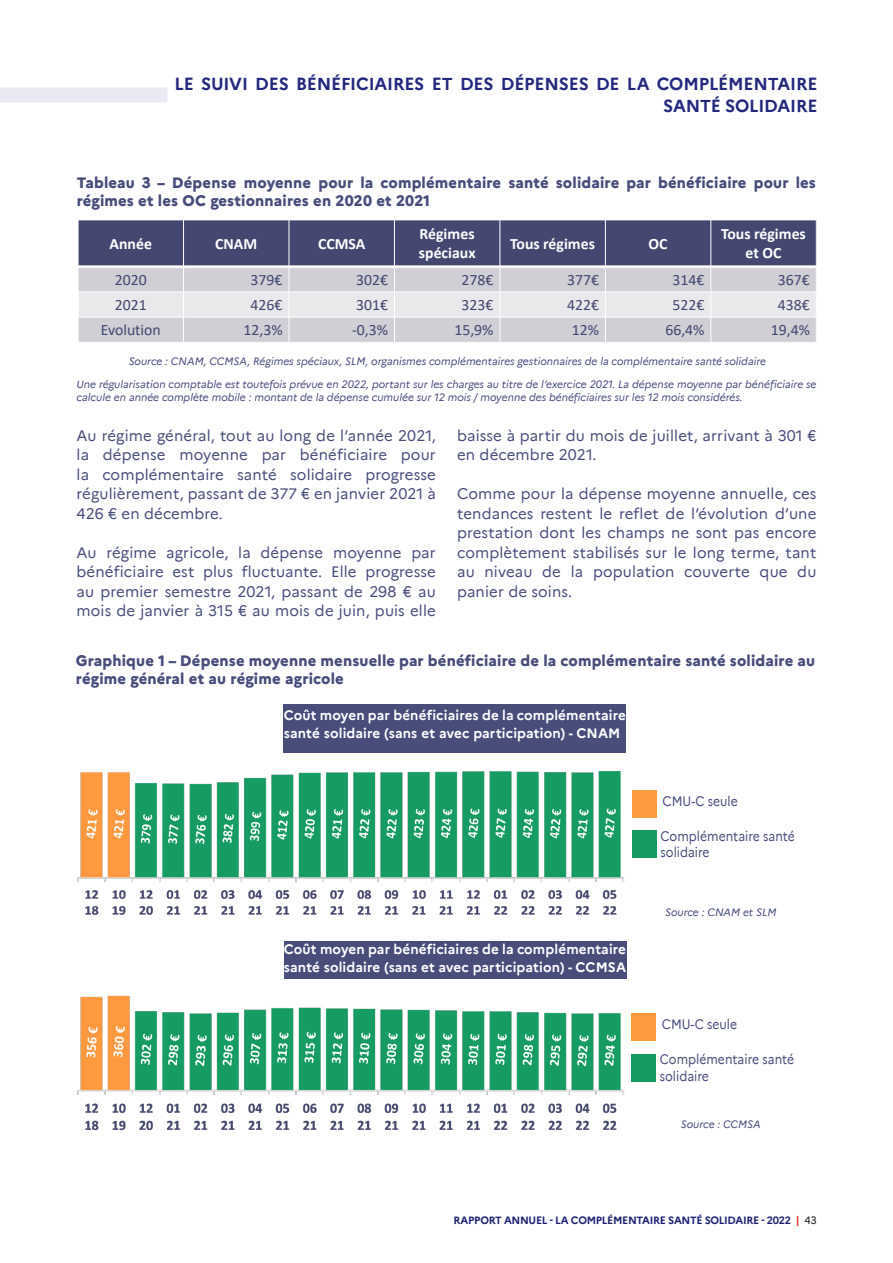
<style>
.page{position:relative;width:893px;height:1263px;background:#fff}
.page>*{position:absolute;margin:0;border:0;box-sizing:border-box;transform-origin:0 0}
.t1{font:700 17.25px/22px "Marianne";letter-spacing:-.01em;color:#23287e;text-align:right}
.t2{font:15.75px "Calibri";color:#444770}
.t3{font:700 15.75px/18.9px "Calibri";color:#fff}
.Courant{font:15px/19.5px "Marianne";letter-spacing:.01em;color:#484d7a;text-align:justify}
.Titre_3{font:800 15px/18px "Marianne";letter-spacing:.01em;color:#484d7a}
.Courant-2{font:700 13.5px/18px "Marianne";letter-spacing:.01em;color:#fff}
.t4{font:13.5px/16.5px "Marianne";color:#484d7a;scale:.9 1}
.t5{font:italic 10.5px/12.6px "Marianne";color:#484d7a}
.t6{font:700 10.5px "Marianne";letter-spacing:-.03em;color:#1d2173}
.s1{color:#ee1d23}
.s2{font-weight:400;color:#231f20}
</style>
<div class="page">
<div style="left:0;top:87px;width:168px;height:15px;background:#e9e9f3"></div>
<img style="left:77px;top:771px;width:548px;height:144px">
<img style="left:77px;top:995px;width:548px;height:136px">
<div style="left:78px;top:220px;width:106px;height:47px;background:#444770"></div>
<div style="left:184px;top:220px;width:105px;height:47px;background:#444770"></div>
<div style="left:289px;top:220px;width:105px;height:47px;background:#444770"></div>
<div style="left:394px;top:220px;width:106px;height:47px;background:#444770"></div>
<div style="left:500px;top:220px;width:105px;height:47px;background:#444770"></div>
<div style="left:605px;top:220px;width:106px;height:47px;background:#444770"></div>
<div style="left:711px;top:220px;width:105px;height:47px;background:#444770"></div>
<div style="left:78px;top:267px;width:106px;height:25px;background:#cfcfd5"></div>
<div style="left:184px;top:267px;width:105px;height:25px;background:#cfcfd5"></div>
<div style="left:289px;top:267px;width:105px;height:25px;background:#cfcfd5"></div>
<div style="left:394px;top:267px;width:106px;height:25px;background:#cfcfd5"></div>
<div style="left:500px;top:267px;width:105px;height:25px;background:#cfcfd5"></div>
<div style="left:605px;top:267px;width:106px;height:25px;background:#cfcfd5"></div>
<div style="left:711px;top:267px;width:105px;height:25px;background:#cfcfd5"></div>
<div style="left:78px;top:292px;width:106px;height:25px;background:#e9e9eb"></div>
<div style="left:184px;top:292px;width:105px;height:25px;background:#e9e9eb"></div>
<div style="left:289px;top:292px;width:105px;height:25px;background:#e9e9eb"></div>
<div style="left:394px;top:292px;width:106px;height:25px;background:#e9e9eb"></div>
<div style="left:500px;top:292px;width:105px;height:25px;background:#e9e9eb"></div>
<div style="left:605px;top:292px;width:106px;height:25px;background:#e9e9eb"></div>
<div style="left:711px;top:292px;width:105px;height:25px;background:#e9e9eb"></div>
<div style="left:78px;top:317px;width:106px;height:25px;background:#cfcfd5"></div>
<div style="left:184px;top:317px;width:105px;height:25px;background:#cfcfd5"></div>
<div style="left:289px;top:317px;width:105px;height:25px;background:#cfcfd5"></div>
<div style="left:394px;top:317px;width:106px;height:25px;background:#cfcfd5"></div>
<div style="left:500px;top:317px;width:105px;height:25px;background:#cfcfd5"></div>
<div style="left:605px;top:317px;width:106px;height:25px;background:#cfcfd5"></div>
<div style="left:711px;top:317px;width:105px;height:25px;background:#cfcfd5"></div>
<hr style="left:183px;top:219px;width:1px;height:124px;background:#fff">
<hr style="left:289px;top:219px;width:1px;height:124px;background:#fff">
<hr style="left:394px;top:219px;width:1px;height:124px;background:#fff">
<hr style="left:499px;top:219px;width:1px;height:124px;background:#fff">
<hr style="left:605px;top:219px;width:1px;height:124px;background:#fff">
<hr style="left:710px;top:219px;width:1px;height:124px;background:#fff">
<hr style="left:78px;top:265px;width:739px;height:3px;background:#fff">
<hr style="left:78px;top:291px;width:739px;height:1px;background:#fff">
<hr style="left:78px;top:317px;width:739px;height:1px;background:#fff">
<hr style="left:78px;top:219px;width:1px;height:124px;background:#fff">
<div style="left:632px;top:831px;width:25px;height:27px;background:#169b62"></div>
<div style="left:632px;top:790px;width:25px;height:27px;background:#ff9940"></div>
<div style="left:631px;top:1054px;width:25px;height:27px;background:#169b62"></div>
<div style="left:631px;top:1014px;width:25px;height:27px;background:#ff9940"></div>
<div style="left:284px;top:704px;width:342px;height:49px;background:#484d7a"></div>
<div style="left:284px;top:941px;width:342px;height:38px;background:#484d7a"></div>
<p class="t1" style="left:175px;top:72px;width:644px">LE SUIVI DES BÉNÉFICIAIRES ET DES DÉPENSES DE LA COMPLÉMENTAIRE<br>SANTÉ SOLIDAIRE</p>
<p class="Titre_3" style="left:77px;top:172px;width:741px">Tableau 3 – Dépense moyenne pour la complémentaire santé solidaire par bénéficiaire pour les régimes et les OC gestionnaires en 2020 et 2021</p>
<p class="t3" style="left:109px;top:234px;width:44px">Année</p>
<p class="t3" style="left:215px;top:234px;width:44px">CNAM</p>
<p class="t3" style="left:318px;top:234px;width:49px">CCMSA</p>
<p class="t3" style="left:419px;top:224px;width:58px">Régimes spéciaux</p>
<p class="t3" style="left:510px;top:234px;width:86px">Tous régimes</p>
<p class="t3" style="left:649px;top:234px;width:20px">OC</p>
<p class="t3" style="left:721px;top:224px;width:86px;text-align:center">Tous régimes et OC</p>
<p class="t2" style="left:115px;top:268px;width:33px">2020</p>
<p class="t2" style="left:251px;top:268px;width:33px">379€</p>
<p class="t2" style="left:356px;top:268px;width:33px">302€</p>
<p class="t2" style="left:462px;top:268px;width:33px">278€</p>
<p class="t2" style="left:567px;top:268px;width:33px">377€</p>
<p class="t2" style="left:672px;top:268px;width:33px">314€</p>
<p class="t2" style="left:778px;top:268px;width:33px">367€</p>
<p class="t2" style="left:115px;top:294px;width:33px">2021</p>
<p class="t2" style="left:251px;top:294px;width:33px">426€</p>
<p class="t2" style="left:356px;top:294px;width:33px">301€</p>
<p class="t2" style="left:462px;top:294px;width:33px">323€</p>
<p class="t2" style="left:567px;top:294px;width:33px">422€</p>
<p class="t2" style="left:672px;top:294px;width:33px">522€</p>
<p class="t2" style="left:778px;top:294px;width:33px">438€</p>
<p class="t2" style="left:101px;top:319px;width:61px">Evolution</p>
<p class="t2" style="left:243px;top:319px;width:41px">12,3%</p>
<p class="t2" style="left:352px;top:319px;width:37px">-0,3%</p>
<p class="t2" style="left:454px;top:319px;width:41px">15,9%</p>
<p class="t2" style="left:572px;top:319px;width:29px">12%</p>
<p class="t2" style="left:665px;top:319px;width:41px">66,4%</p>
<p class="t2" style="left:771px;top:319px;width:41px">19,4%</p>
<p class="t5" style="left:129px;top:354px;width:639px">Source : CNAM, CCMSA, Régimes spéciaux, SLM, organismes complémentaires gestionnaires de la complémentaire santé solidaire</p>
<p class="t5" style="left:77px;top:377px;width:741px">Une régularisation comptable est toutefois prévue en 2022, portant sur les charges au titre de l’exercice 2021. La dépense moyenne par bénéficiaire se calcule en année complète mobile : montant de la dépense cumulée sur 12 mois / moyenne des bénéficiaires sur les 12 mois considérés.</p>
<p class="Courant" style="left:77px;top:424px;width:361px">Au régime général, tout au long de l’année 2021, la dépense moyenne par bénéficiaire pour la complémentaire santé solidaire progresse régulièrement, passant de 377 € en janvier 2021 à 426 € en décembre.</p>
<p class="Courant" style="left:77px;top:541px;width:361px">Au régime agricole, la dépense moyenne par bénéficiaire est plus fluctuante. Elle progresse au premier semestre 2021, passant de 298 € au mois de janvier à 315 € au mois de juin, puis elle</p>
<p class="Courant" style="left:457px;top:424px;width:361px">baisse à partir du mois de juillet, arrivant à 301 € en décembre 2021.</p>
<p class="Courant" style="left:457px;top:483px;width:361px">Comme pour la dépense moyenne annuelle, ces tendances restent le reflet de l’évolution d’une prestation dont les champs ne sont pas encore complètement stabilisés sur le long terme, tant au niveau de la population couverte que du panier de soins.</p>
<p class="Titre_3" style="left:76px;top:650px;width:741px">Graphique 1 – Dépense moyenne mensuelle par bénéficiaire de la complémentaire santé solidaire au régime général et au régime agricole</p>
<p class="Courant-2" style="left:284px;top:705px;width:344px">Coût moyen par bénéficiaires de la complémentaire santé solidaire (sans et avec participation) - CNAM</p>
<p class="Courant-2" style="left:284px;top:939px;width:344px">Coût moyen par bénéficiaires de la complémentaire santé solidaire (sans et avec participation) - CCMSA</p>
<p class="t4" style="left:663px;top:791px;width:85px">CMU-C seule</p>
<p class="t4" style="left:661px;top:827px;width:151px">Complémentaire santé solidaire</p>
<p class="t5" style="left:665px;top:905px;width:113px">Source : CNAM et SLM</p>
<p class="t4" style="left:662px;top:1015px;width:85px">CMU-C seule</p>
<p class="t4" style="left:660px;top:1050px;width:151px">Complémentaire santé solidaire</p>
<p class="t5" style="left:681px;top:1116px;width:81px">Source : CCMSA</p>
<p class="t6" style="left:454px;top:1212px;width:365px">RAPPORT ANNUEL - LA COMPLÉMENTAIRE SANTÉ SOLIDAIRE - 2022 <span class="s1">|</span> <span class="s2">43</span></p>
</div>
